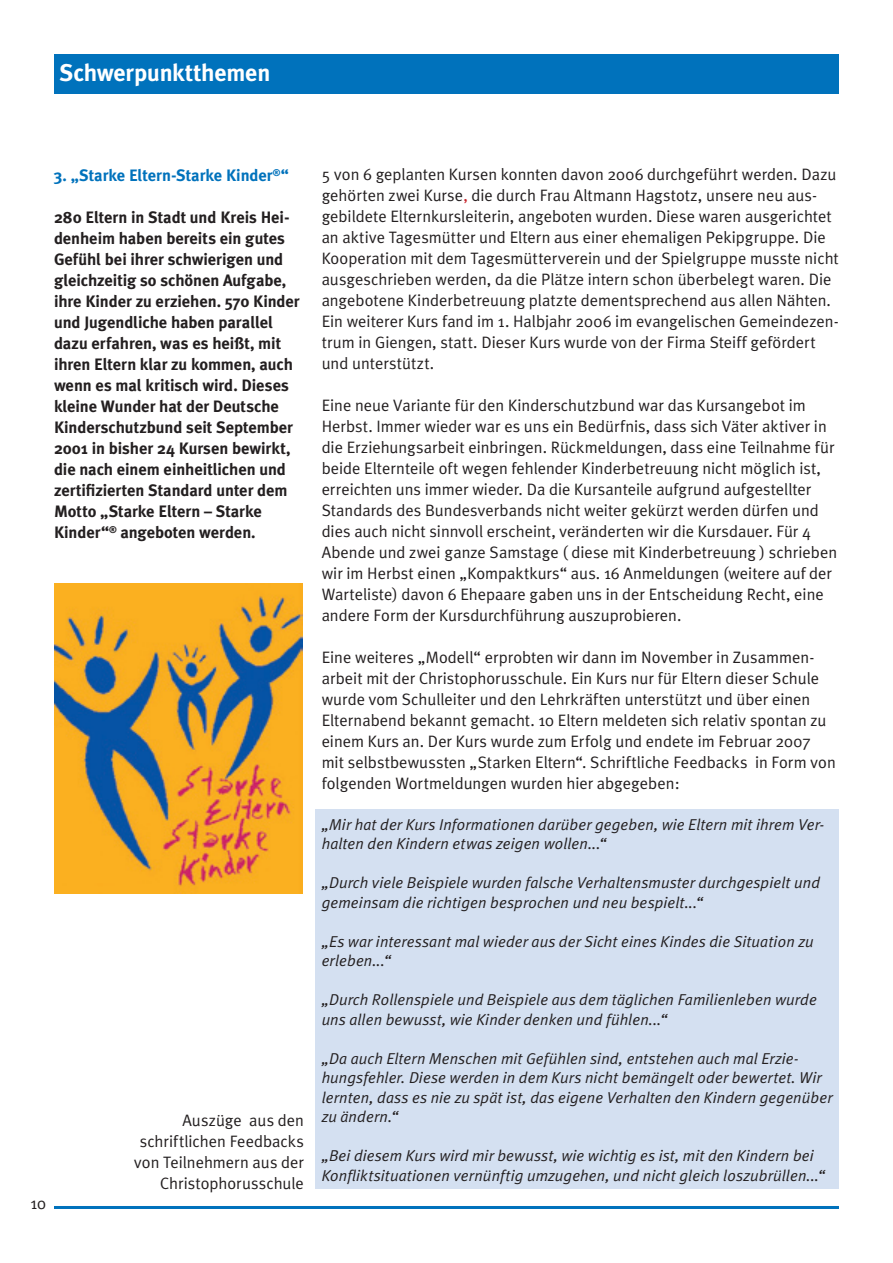
<style>
.page{position:relative;width:893px;height:1263px;background:#fff}
.page>*{position:absolute;margin:0;border:0;box-sizing:border-box;transform-origin:0 0}
.t1{font:700 24px "Meta Plus";letter-spacing:-.01em;color:#fff}
.t2{font:16.5px/21px "Meta Plus Normal";color:#231f20}
.t3{font:700 16.5px/21px "Meta Plus";letter-spacing:-.005em;color:#231f20}
.t4{font:700 16.5px "Meta Plus";letter-spacing:-.005em;color:#0072bc}
.t5{font:italic 15.75px/19.5px "Meta Plus Normal";letter-spacing:.005em;color:#231f20}
.s1{color:#c8242b}
</style>
<div class="page">
<div style="left:316px;top:809px;width:523px;height:380px;background:#d4e0f1"></div>
<hr style="left:54px;top:1206px;width:785px;height:3px;background:#0072bc">
<div style="left:54px;top:54px;width:785px;height:40px;background:#0072bc"></div>
<img style="left:54px;top:584px;width:249px;height:309px">
<h1 class="t1" style="left:60px;top:59px;width:212px">Schwerpunktthemen</h1>
<p class="t4" style="left:54px;top:166px;width:236px">3. „Starke Eltern-Starke Kinder<sup>®</sup>“</p>
<p class="t3" style="left:54px;top:207px;width:247px">280 Eltern in Stadt und Kreis Hei&shy;denheim haben bereits ein gutes<br>Gefühl bei ihrer schwierigen und gleichzeitig so schönen Aufgabe, ihre Kinder zu erziehen. 570 Kinder und Jugendliche haben parallel dazu erfahren, was es heißt, mit ihren Eltern klar zu kommen, auch wenn es mal kritisch wird. Dieses kleine Wunder hat der Deutsche<br>Kinderschutzbund seit September<br>2001 in bisher 24 Kursen bewirkt, die nach einem einheitlichen und zertifizierten Standard unter dem<br>Motto „Starke Eltern – Starke<br>Kinder“<sup>®</sup> angeboten werden.</p>
<p class="t2" style="left:30px;top:1193px;width:17px">10</p>
<p class="t2" style="left:134px;top:1110px;width:171px;text-align:right">Auszüge aus den schriftlichen Feedbacks von Teilnehmern aus der<br>Christophorusschule</p>
<p class="t2" style="left:322px;top:164px;width:519px">5 von 6 geplanten Kursen konnten davon 2006 durchgeführt werden. Dazu gehörten zwei Kurse<span class="s1">,</span> die durch Frau Altmann Hagstotz, unsere neu aus&shy;gebildete Elternkursleiterin, angeboten wurden. Diese waren ausgerichtet an aktive Tagesmütter und Eltern aus einer ehemaligen Pekipgruppe. Die Kooperation mit dem Tagesmütterverein und der Spielgruppe musste nicht ausgeschrieben werden, da die Plätze intern schon überbelegt waren. Die angebotene Kinderbetreuung platzte dementsprechend aus allen Nähten.<br>Ein weiterer Kurs fand im 1. Halbjahr 2006 im evangelischen Gemeindezen&shy;trum in Giengen, statt. Dieser Kurs wurde von der Firma Steiff gefördert und unterstützt.</p>
<p class="t2" style="left:322px;top:395px;width:517px">Eine neue Variante für den Kinderschutzbund war das Kursangebot im Herbst. Immer wieder war es uns ein Bedürfnis, dass sich Väter aktiver in die Erziehungsarbeit einbringen. Rückmeldungen, dass eine Teilnahme für beide Elternteile oft wegen fehlender Kinderbetreuung nicht möglich ist, erreichten uns immer wieder. Da die Kursanteile aufgrund aufgestellter Standards des Bundesverbands nicht weiter gekürzt werden dürfen und dies auch nicht sinnvoll erscheint, veränderten wir die Kursdauer. Für 4<br>Abende und zwei ganze Samstage ( diese mit Kinderbetreuung ) schrieben wir im Herbst einen „Kompaktkurs“ aus. 16 Anmeldungen (weitere auf der Warteliste) davon 6 Ehepaare gaben uns in der Entscheidung Recht, eine andere Form der Kursdurchführung auszuprobieren.</p>
<p class="t2" style="left:322px;top:647px;width:516px">Eine weiteres „Modell“ erprobten wir dann im November in Zusammen&shy;arbeit mit der Christophorusschule. Ein Kurs nur für Eltern dieser Schule wurde vom Schulleiter und den Lehrkräften unterstützt und über einen Elternabend bekannt gemacht. 10 Eltern meldeten sich relativ spontan zu einem Kurs an. Der Kurs wurde zum Erfolg und endete im Februar 2007 mit selbstbewussten „Starken Eltern“. Schriftliche Feedbacks in Form von folgenden Wortmeldungen wurden hier abgegeben:</p>
<p class="t5" style="left:322px;top:814px;width:504px">„Mir hat der Kurs Informationen darüber gegeben, wie Eltern mit ihrem Ver&shy;halten den Kindern etwas zeigen wollen...“</p>
<p class="t5" style="left:322px;top:873px;width:500px">„Durch viele Beispiele wurden falsche Verhaltensmuster durchgespielt und gemeinsam die richtigen besprochen und neu bespielt...“</p>
<p class="t5" style="left:322px;top:931px;width:493px">„Es war interessant mal wieder aus der Sicht eines Kindes die Situation zu erleben...“</p>
<p class="t5" style="left:322px;top:990px;width:497px">„Durch Rollenspiele und Beispiele aus dem täglichen Familienleben wurde uns allen bewusst, wie Kinder denken und fühlen...“</p>
<p class="t5" style="left:322px;top:1048px;width:512px">„Da auch Eltern Menschen mit Gefühlen sind, entstehen auch mal Erzie&shy;hungsfehler. Diese werden in dem Kurs nicht bemängelt oder bewertet. Wir lernten, dass es nie zu spät ist, das eigene Verhalten den Kindern gegenüber zu ändern.“</p>
<p class="t5" style="left:322px;top:1146px;width:505px">„Bei diesem Kurs wird mir bewusst, wie wichtig es ist, mit den Kindern bei<br>Konfliktsituationen vernünftig umzugehen, und nicht gleich loszubrüllen...“</p>
</div>
